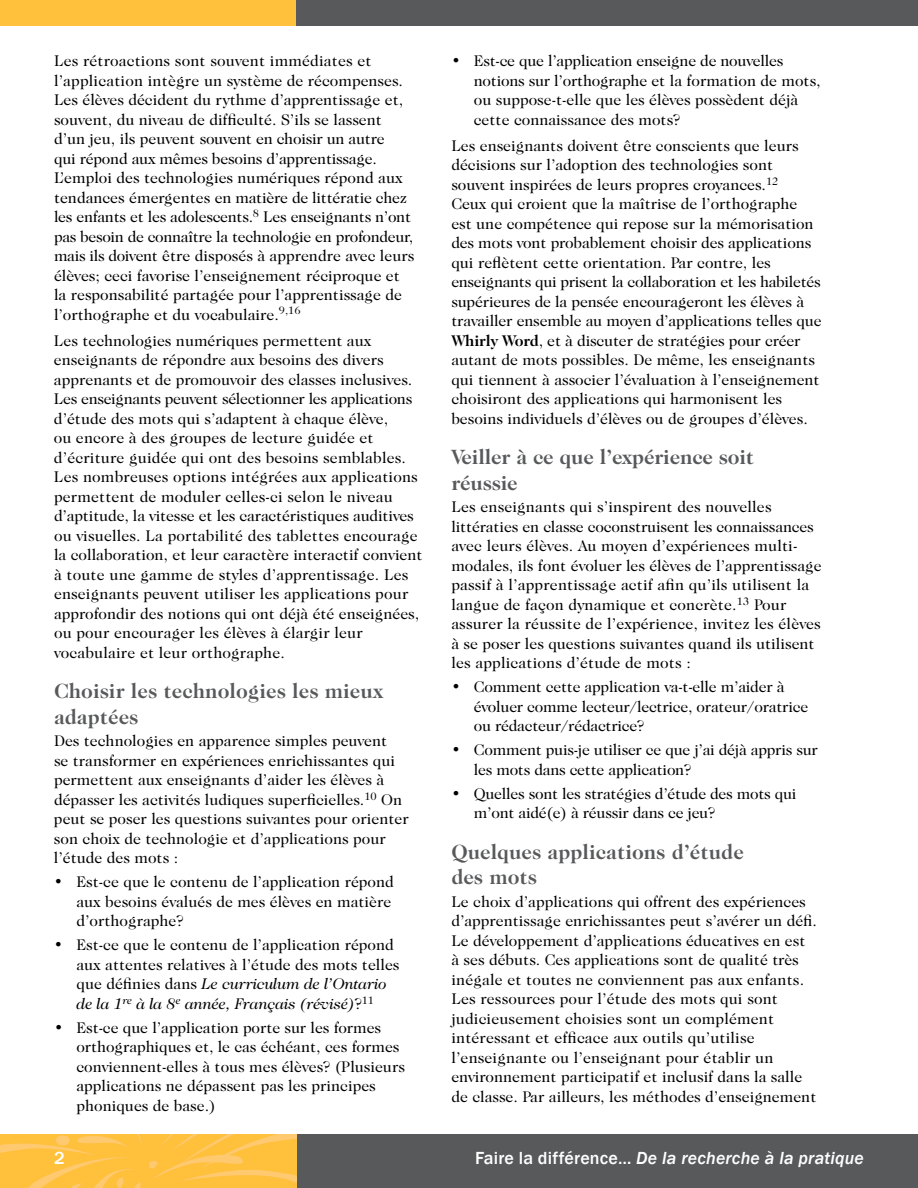
<style>
.page{position:relative;width:918px;height:1188px;background:#fff}
.page>*{position:absolute;margin:0;border:0;box-sizing:border-box;transform-origin:0 0}
.t1{font:700 21px/25.5px "Caslon 224 IT Cby BT";color:#58595b}
.t2{font:italic 500 18px "Franklin Gothic";letter-spacing:.01em;color:#fff}
.t3{font:500 18px "Franklin Gothic";color:#fff}
.Body_Copy{font:15.75px/19.5px "Caslon 224 IT Cby BT";color:#000}
.Body_Copy_after_subh{font:15.75px/19.5px "Caslon 224 IT Cby BT";color:#000}
.s1{font-style:italic}
.s2{font-weight:700}
.s3{font-style:normal}
</style>
<div class="page">
<div style="left:296px;top:1134px;width:622px;height:54px;background:#58595b"></div>
<svg style="left:0;top:1134px;width:297px;height:54px;background:#ffc144"></svg>
<div style="left:292px;top:0;width:626px;height:26px;background:#58595b"></div>
<div style="left:0;top:0;width:296px;height:26px;background:#ffc03b"></div>
<p class="Body_Copy" style="left:54px;top:51px;width:362px">Les rétroactions sont souvent immédiates et l’application intègre un système de récompenses.<br>Les élèves décident du rythme d’apprentissage et, souvent, du niveau de difficulté. S’ils se lassent d’un jeu, ils peuvent souvent en choisir un autre<br>qui répond aux mêmes besoins d’apprentissage.<br>L’emploi des technologies numériques répond aux tendances émergentes en matière de littératie chez les enfants et les adolescents.<sup>8</sup> Les enseignants n’ont pas besoin de connaître la technologie en profondeur, mais ils doivent être disposés à apprendre avec leurs élèves; ceci favorise l’enseignement réciproque et la responsabilité partagée pour l’apprentissage de l’orthographe et du vocabulaire.<sup>9,16</sup></p>
<p class="Body_Copy" style="left:54px;top:330px;width:370px">Les technologies numériques permettent aux enseignants de répondre aux besoins des divers apprenants et de promouvoir des classes inclusives.<br>Les enseignants peuvent sélectionner les applications d’étude des mots qui s’adaptent à chaque élève,<br>ou encore à des groupes de lecture guidée et d’écriture guidée qui ont des besoins semblables.<br>Les nombreuses options intégrées aux applications permettent de moduler celles-ci selon le niveau d’aptitude, la vitesse et les caractéristiques auditives ou visuelles. La portabilité des tablettes encourage la collaboration, et leur caractère interactif convient à toute une gamme de styles d’apprentissage. Les enseignants peuvent utiliser les applications pour approfondir des notions qui ont déjà été enseignées, ou pour encourager les élèves à élargir leur vocabulaire et leur orthographe.</p>
<h2 class="t1" style="left:54px;top:678px;width:331px">Choisir les technologies les mieux adaptées</h2>
<p class="Body_Copy_after_subh" style="left:54px;top:731px;width:356px">Des technologies en apparence simples peuvent<br>se transformer en expériences enrichissantes qui permettent aux enseignants d’aider les élèves à dépasser les activités ludiques superficielles.<sup>10</sup> On peut se poser les questions suivantes pour orienter son choix de technologie et d’applications pour l’étude des mots :</p>
<p class="Body_Copy" style="left:76px;top:872px;width:319px;text-indent:-23px">• Est-ce que le contenu de l’application répond aux besoins évalués de mes élèves en matière d’orthographe?</p>
<p class="Body_Copy" style="left:76px;top:935px;width:325px;text-indent:-23px">• Est-ce que le contenu de l’application répond aux attentes relatives à l’étude des mots telles que définies dans <span class="s1">Le curriculum de l’Ontario de la 1</span><sup>re</sup> <span class="s1">à la 8</span><sup>e</sup> <span class="s1">année, Français (révisé)</span>?<sup>11</sup></p>
<p class="Body_Copy" style="left:76px;top:1017px;width:330px;text-indent:-22px">• Est-ce que l’application porte sur les formes orthographiques et, le cas échéant, ces formes conviennent-elles à tous mes élèves? (Plusieurs applications ne dépassent pas les principes phoniques de base.)</p>
<p class="Body_Copy" style="left:474px;top:51px;width:348px;text-indent:-22px">• Est-ce que l’application enseigne de nouvelles notions sur l’orthographe et la formation de mots, ou suppose-t-elle que les élèves possèdent déjà cette connaissance des mots?</p>
<p class="Body_Copy" style="left:451px;top:135px;width:372px">Les enseignants doivent être conscients que leurs décisions sur l’adoption des technologies sont souvent inspirées de leurs propres croyances.<sup>12<br></sup>Ceux qui croient que la maîtrise de l’orthographe est une compétence qui repose sur la mémorisation des mots vont probablement choisir des applications qui reflètent cette orientation. Par contre, les enseignants qui prisent la collaboration et les habiletés supérieures de la pensée encourageront les élèves à travailler ensemble au moyen d’applications telles que <span class="s2">Whirly Word</span>, et à discuter de stratégies pour créer autant de mots possibles. De même, les enseignants qui tiennent à associer l’évaluation à l’enseignement choisiront des applications qui harmonisent les besoins individuels d’élèves ou de groupes d’élèves.</p>
<h2 class="t1" style="left:451px;top:444px;width:304px">Veiller à ce que l’expérience soit réussie</h2>
<p class="Body_Copy_after_subh" style="left:451px;top:497px;width:372px">Les enseignants qui s’inspirent des nouvelles littératies en classe coconstruisent les connaissances avec leurs élèves. Au moyen d’expériences multi&shy;modales, ils font évoluer les élèves de l’apprentissage passif à l’apprentissage actif afin qu’ils utilisent la langue de façon dynamique et concrète.<sup>13</sup> Pour assurer la réussite de l’expérience, invitez les élèves à se poser les questions suivantes quand ils utilisent les applications d’étude de mots :</p>
<p class="Body_Copy" style="left:474px;top:677px;width:336px;text-indent:-23px">• Comment cette application va-t-elle m’aider à évoluer comme lecteur/lectrice, orateur/oratrice ou rédacteur/rédactrice?</p>
<p class="Body_Copy" style="left:474px;top:740px;width:345px;text-indent:-23px">• Comment puis-je utiliser ce que j’ai déjà appris sur les mots dans cette application?</p>
<p class="Body_Copy" style="left:474px;top:783px;width:324px;text-indent:-23px">• Quelles sont les stratégies d’étude des mots qui m’ont aidé(e) à réussir dans ce jeu?</p>
<h2 class="t1" style="left:451px;top:838px;width:294px">Quelques applications d’étude des mots</h2>
<p class="Body_Copy_after_subh" style="left:451px;top:891px;width:367px">Le choix d’applications qui offrent des expériences d’apprentissage enrichissantes peut s’avérer un défi.<br>Le développement d’applications éducatives en est à ses débuts. Ces applications sont de qualité très inégale et toutes ne conviennent pas aux enfants.<br>Les ressources pour l’étude des mots qui sont judicieusement choisies sont un complément intéressant et efficace aux outils qu’utilise l’enseignante ou l’enseignant pour établir un environnement participatif et inclusif dans la salle de classe. Par ailleurs, les méthodes d’enseignement</p>
<p class="t3" style="left:54px;top:1147px;width:12px">2</p>
<p class="t2" style="left:475px;top:1147px;width:390px"><span class="s3">Faire la différence…</span> De la recherche à la pratique</p>
</div>
